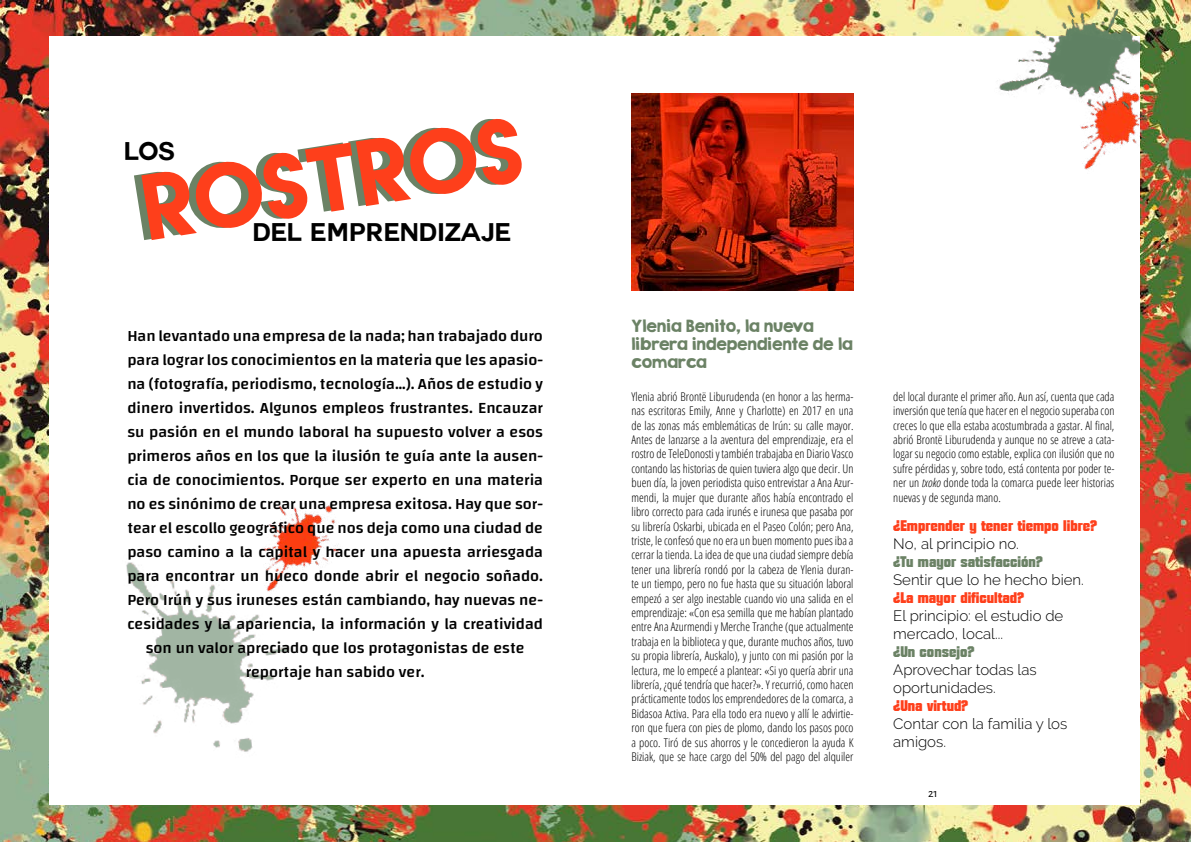
<style>
.page{position:relative;width:1191px;height:842px;background:#fff}
.page>*{position:absolute;margin:0;border:0;box-sizing:border-box;transform-origin:0 0}
.t1{font:83px "Lemon Milk";color:#fe3f1b}
.t2{font:700 25px "Couture";color:#000}
.t3{font:500 16px/24px "Changa";color:#000;text-align:center}
.t4{font:300 15px/18px "Raleway";color:#000}
.t5{font:15px "Autumn";color:#fe3f1b}
.t6{font:15px/18px "KG Second Chances Solid";color:#6b8265}
.t7{font:15px "Autumn";color:#6b8265}
.t8{font:300 12px/14.4px "Open Sans Condensed";color:#000;text-align:justify}
.t9{font:12px "Alegreya Sans";color:#000}
.s1{font-style:italic}
</style>
<div class="page">
<img style="left:0;top:0;width:1191px;height:842px">
<div style="left:49px;top:36px;width:1090px;height:769px;background:#fff"></div>
<img style="left:126px;top:505px;width:213px;height:247px">
<img style="left:631px;top:94px;width:221px;height:197px">
<img style="left:1082px;top:54px;width:109px;height:147px">
<img style="left:962px;top:0;width:196px;height:142px">
<h1 class="t1" style="left:134px;top:152px;width:385px;rotate:-9deg">rostros</h1>
<h2 class="t2" style="left:124px;top:139px;width:52px">LOS</h2>
<h2 class="t2" style="left:252px;top:221px;width:260px">DEL EMPRENDIZAJE</h2>
<p class="t3" style="left:127px;top:324px;width:417px">Han levantado una empresa de la nada; han trabajado duro para lograr los conocimientos en la materia que les apasio&shy;na (fotografía, periodismo, tecnología…). Años de estudio y dinero invertidos. Algunos empleos frustrantes. Encauzar su pasión en el mundo laboral ha supuesto volver a esos primeros años en los que la ilusión te guía ante la ausen&shy;cia de conocimientos. Porque ser experto en una materia no es sinónimo de crear una empresa exitosa. Hay que sor&shy;tear el escollo geográfico que nos deja como una ciudad de paso camino a la capital y hacer una apuesta arriesgada para encontrar un hueco donde abrir el negocio soñado.<br>Pero Irún y sus iruneses están cambiando, hay nuevas ne&shy;cesidades y la apariencia, la información y la creatividad son un valor apreciado que los protagonistas de este reportaje han sabido ver.</p>
<p class="t6" style="left:631px;top:317px;width:223px">Ylenia Benito, la nueva librera independiente de la comarca</p>
<p class="t8" style="left:631px;top:389px;width:223px">Ylenia abrió Brontë Liburudenda (en honor a las herma&shy;nas escritoras Emily, Anne y Charlotte) en 2017 en una de las zonas más emblemáticas de Irún: su calle mayor.<br>Antes de lanzarse a la aventura del emprendizaje, era el rostro de TeleDonosti y también trabajaba en Diario Vasco contando las historias de quien tuviera algo que decir. Un buen día, la joven periodista quiso entrevistar a Ana Azur&shy;mendi, la mujer que durante años había encontrado el libro correcto para cada irunés e irunesa que pasaba por su librería Oskarbi, ubicada en el Paseo Colón; pero Ana, triste, le confesó que no era un buen momento pues iba a cerrar la tienda. La idea de que una ciudad siempre debía tener una librería rondó por la cabeza de Ylenia duran&shy;te un tiempo, pero no fue hasta que su situación laboral empezó a ser algo inestable cuando vio una salida en el emprendizaje: «Con esa semilla que me habían plantado entre Ana Azurmendi y Merche Tranche (que actualmente trabaja en la biblioteca y que, durante muchos años, tuvo su propia librería, Auskalo), y junto con mi pasión por la lectura, me lo empecé a plantear: «Si yo quería abrir una librería, ¿qué tendría que hacer?». Y recurrió, como hacen prácticamente todos los emprendedores de la comarca, a Bidasoa Activa. Para ella todo era nuevo y allí le advirtie&shy;ron que fuera con pies de plomo, dando los pasos poco a poco. Tiró de sus ahorros y le concedieron la ayuda K Biziak, que se hace cargo del 50% del pago del alquiler</p>
<p class="t8" style="left:893px;top:389px;width:223px">del local durante el primer año. Aun así, cuenta que cada inversión que tenía que hacer en el negocio superaba con creces lo que ella estaba acostumbrada a gastar. Al final, abrió Brontë Liburudenda y aunque no se atreve a cata&shy;logar su negocio como estable, explica con ilusión que no sufre pérdidas y, sobre todo, está contenta por poder te&shy;ner un <span class="s1">txoko</span> donde toda la comarca puede leer historias nuevas y de segunda mano.</p>
<p class="t5" style="left:893px;top:516px;width:206px">¿Emprender y tener tiempo libre?</p>
<p class="t4" style="left:893px;top:534px;width:127px">No, al principio no.</p>
<p class="t7" style="left:893px;top:552px;width:151px">¿Tu mayor satisfacción?</p>
<p class="t4" style="left:893px;top:570px;width:192px">Sentir que lo he hecho bien.</p>
<p class="t5" style="left:893px;top:588px;width:132px">¿La mayor dificultad?</p>
<p class="t4" style="left:893px;top:606px;width:172px">El principio: el estudio de mercado, local...</p>
<p class="t7" style="left:893px;top:642px;width:83px">¿Un consejo?</p>
<p class="t4" style="left:893px;top:660px;width:145px">Aprovechar todas las oportunidades.</p>
<p class="t5" style="left:893px;top:696px;width:77px">¿Una virtud?</p>
<p class="t4" style="left:893px;top:714px;width:176px">Contar con la familia y los amigos.</p>
<p class="t9" style="left:928px;top:785px;width:11px">21</p>
</div>
